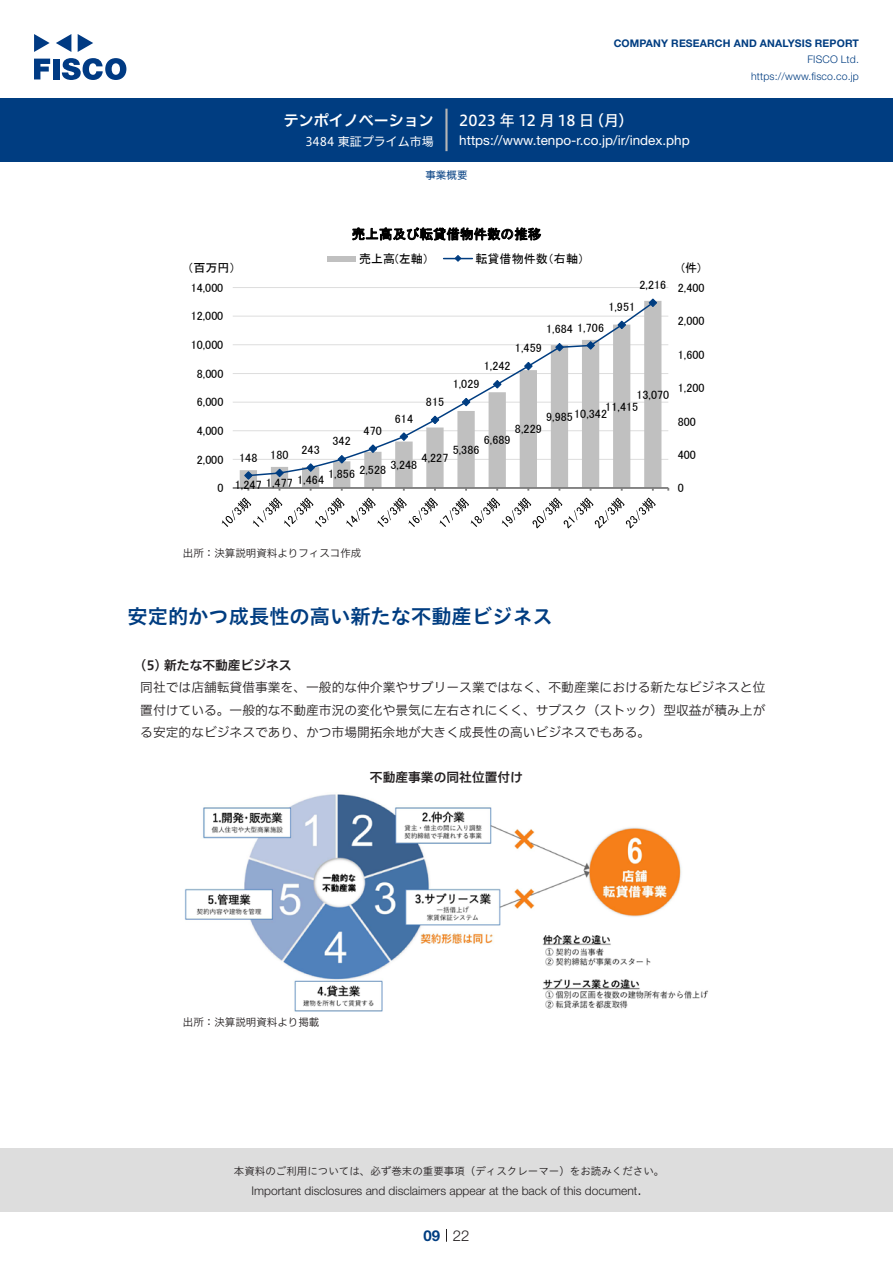
<style>
.page{position:relative;width:893px;height:1263px;background:#fff}
.page>*{position:absolute;margin:0;border:0;box-sizing:border-box;transform-origin:0 0}
.中タイトル{font:20.25px "Hiragino UD Sans Std W6";color:#003d81}
.t1{font:15px "Hiragino UD Sans F Std N W5";letter-spacing:.005em;color:#fff}
.t2{font:15px "Hiragino UD Sans F Std N W6";color:#fff}
.t3{font:300 15px "Helvetica Neue LT Std";color:#231f20}
.t4{font:700 15px "Helvetica Neue LT Std";color:#003d81}
.t5{font:13.5px "Helvetica Neue LT Std";color:#fff}
.t6{font:13.5px "MS P Gothic";letter-spacing:.01em;color:#000}
.本文3mm{font:12.75px/22.5px "Hiragino UD Sans F Std N W3";color:#231f20;text-align:justify}
.小タイトル3mm{font:12.75px "Hiragino UD Sans F Std N W6";color:#231f20}
.チャートタイトル{font:12.75px "Hiragino UD Sans F Std N W6";color:#231f20}
.t7{font:12.15px "MS P Gothic";letter-spacing:.005em;color:#000}
.t8{font:12px "MS P Gothic";letter-spacing:.005em;color:#000}
.t9{font:300 12px "Helvetica Neue LT Std";color:#231f20}
.t10{font:12px "Hiragino UD Sans F Std N W4";color:#fff}
.t11{font:10.5px "Hiragino UD Sans Std W3";color:#231f20}
.t12{font:700 10.5px "Helvetica Neue LT Std";letter-spacing:.015em;color:#003d81}
.t13{font:300 10.5px/16.5px "Helvetica Neue LT Std";letter-spacing:.015em;color:#003d81;text-align:right}
.表組み基本スタイル{font:10.5px "Hiragino UD Sans F Std N W3";color:#231f20}
.ヘッダー{font:10.5px "Hiragino UD Sans F Std N W4";color:#003d81}
</style>
<div class="page">
<div style="left:0;top:1148px;width:893px;height:64px;background:#ddd"></div>
<svg style="left:34px;top:59px;width:16px;height:20px"></svg>
<div style="left:53px;top:59px;width:6px;height:20px;background:#003a83"></div>
<svg style="left:62px;top:58px;width:64px;height:22px"></svg>
<svg style="left:34px;top:34px;width:16px;height:18px"></svg>
<svg style="left:78px;top:34px;width:15px;height:18px"></svg>
<svg style="left:56px;top:34px;width:15px;height:18px"></svg>
<div style="left:0;top:98px;width:893px;height:64px;background:#003d81"></div>
<hr style="left:445px;top:109px;width:3px;height:42px;background:#b5b5b6">
<svg style="left:446px;top:1229px;width:1px;height:13px"></svg>
<hr style="left:233px;top:459px;width:435px;height:1px;background:#ddd">
<hr style="left:233px;top:430px;width:435px;height:1px;background:#ddd">
<hr style="left:233px;top:402px;width:435px;height:1px;background:#ddd">
<hr style="left:233px;top:373px;width:435px;height:1px;background:#ddd">
<hr style="left:233px;top:344px;width:435px;height:1px;background:#ddd">
<hr style="left:233px;top:316px;width:435px;height:1px;background:#ddd">
<hr style="left:233px;top:287px;width:435px;height:1px;background:#ddd">
<svg style="left:240px;top:301px;width:421px;height:186px;fill:#c0c0c0"></svg>
<hr style="left:233px;top:487px;width:435px;height:2px;background:#808080">
<svg style="left:247px;top:301px;width:408px;height:176px"></svg>
<svg style="left:244px;top:471px;width:9px;height:9px"></svg>
<svg style="left:275px;top:468px;width:9px;height:10px"></svg>
<svg style="left:306px;top:463px;width:10px;height:9px"></svg>
<svg style="left:337px;top:454px;width:10px;height:10px"></svg>
<svg style="left:368px;top:444px;width:10px;height:9px"></svg>
<svg style="left:399px;top:432px;width:10px;height:9px"></svg>
<svg style="left:430px;top:415px;width:10px;height:10px"></svg>
<svg style="left:461px;top:397px;width:10px;height:10px"></svg>
<svg style="left:492px;top:379px;width:10px;height:10px"></svg>
<svg style="left:524px;top:361px;width:9px;height:10px"></svg>
<svg style="left:555px;top:342px;width:9px;height:10px"></svg>
<svg style="left:586px;top:341px;width:9px;height:9px"></svg>
<svg style="left:617px;top:320px;width:10px;height:10px"></svg>
<svg style="left:648px;top:298px;width:10px;height:10px"></svg>
<svg style="left:222px;top:497px;width:434px;height:31px"></svg>
<div style="left:327px;top:256px;width:29px;height:5px;background:#c0c0c0"></div>
<svg style="left:444px;top:255px;width:28px;height:7px"></svg>
<img style="left:185px;top:794px;width:524px;height:218px">
<p class="t2" style="left:284px;top:109px;width:152px">テンポイノベーション</p>
<p class="t10" style="left:305px;top:132px;width:130px">3484 東証プライム市場</p>
<p class="t12" style="left:614px;top:37px;width:247px">COMPANY RESEARCH AND ANALYSIS REPORT</p>
<p class="t13" style="left:751px;top:51px;width:109px">FISCO Ltd. https://www.fisco.co j p.</p>
<p class="t1" style="left:589px;top:109px;width:46px">（月(</p>
<p class="t1" style="left:459px;top:109px;width:136px">2023 年 12 月 18 日</p>
<p class="t5" style="left:459px;top:132px;width:232px">https://www.tenpo .r- co j p. /i r/ index.php</p>
<p class="ヘッダー" style="left:425px;top:167px;width:43px">事業概要</p>
<p class="t8" style="left:187px;top:262px;width:50px">（百万円）</p>
<p class="t8" style="left:191px;top:281px;width:34px">14,000</p>
<p class="t8" style="left:191px;top:310px;width:34px">12,000</p>
<p class="t7" style="left:191px;top:339px;width:34px">10,000</p>
<p class="t8" style="left:197px;top:367px;width:28px">8,000</p>
<p class="t8" style="left:197px;top:396px;width:28px">6,000</p>
<p class="t6" style="left:352px;top:227px;width:191px">売上高及び転貸借物件数の推移</p>
<p class="t8" style="left:475px;top:252px;width:110px">転貸借物件数（右軸(</p>
<p class="t8" style="left:359px;top:252px;width:71px">売上高(左軸）</p>
<p class="t8" style="left:639px;top:279px;width:28px">2,216</p>
<p class="t8" style="left:608px;top:301px;width:28px">1,951</p>
<p class="t8" style="left:577px;top:321px;width:28px">1,706</p>
<p class="t8" style="left:546px;top:323px;width:28px">1,684</p>
<p class="t8" style="left:515px;top:342px;width:28px">1,459</p>
<p class="t8" style="left:395px;top:412px;width:20px">614</p>
<p class="t8" style="left:426px;top:396px;width:20px">815</p>
<p class="t8" style="left:484px;top:360px;width:28px">1,242</p>
<p class="t8" style="left:453px;top:378px;width:28px">1,029</p>
<p class="t8" style="left:636px;top:388px;width:34px">13,070</p>
<p class="t8" style="left:605px;top:400px;width:34px">11,415</p>
<p class="t8" style="left:546px;top:408px;width:62px">9,98510,342</p>
<p class="t8" style="left:197px;top:425px;width:28px">4,000</p>
<p class="t8" style="left:197px;top:453px;width:28px">2,000</p>
<p class="t8" style="left:217px;top:482px;width:8px">0</p>
<p class="t8" style="left:515px;top:423px;width:28px">8,229</p>
<p class="t8" style="left:364px;top:424px;width:20px">470</p>
<p class="t8" style="left:484px;top:434px;width:28px">6,689</p>
<p class="t8" style="left:333px;top:435px;width:20px">342</p>
<p class="t7" style="left:301px;top:443px;width:20px">243</p>
<p class="t8" style="left:453px;top:443px;width:28px">5,386</p>
<p class="t8" style="left:270px;top:449px;width:20px">180</p>
<p class="t8" style="left:239px;top:451px;width:20px">148</p>
<p class="t8" style="left:422px;top:452px;width:28px">4,227</p>
<p class="t8" style="left:390px;top:459px;width:28px">3,248</p>
<p class="t8" style="left:359px;top:464px;width:28px">2,528</p>
<p class="t8" style="left:328px;top:467px;width:28px">1,856</p>
<p class="t7" style="left:297px;top:474px;width:28px">1,464</p>
<p class="t8" style="left:266px;top:477px;width:28px">1,477</p>
<p class="t7" style="left:235px;top:479px;width:28px">1,247</p>
<p class="t8" style="left:682px;top:261px;width:21px">(件(</p>
<p class="t8" style="left:678px;top:281px;width:28px">2,400</p>
<p class="t8" style="left:678px;top:315px;width:28px">2,000</p>
<p class="t8" style="left:678px;top:348px;width:28px">1,600</p>
<p class="t8" style="left:678px;top:382px;width:28px">1,200</p>
<p class="t8" style="left:678px;top:415px;width:20px">800</p>
<p class="t7" style="left:678px;top:448px;width:20px">400</p>
<p class="t8" style="left:678px;top:482px;width:8px">0</p>
<p class="表組み基本スタイル" style="left:183px;top:545px;width:180px">出所：決算説明資料よりフィスコ作成</p>
<p class="中タイトル" style="left:128px;top:601px;width:427px">安定的かつ成長性の高い新たな不動産ビジネス</p>
<p class="小タイトル3mm" style="left:140px;top:655px;width:153px">5( ) 新たな不動産ビジネス</p>
<p class="本文3mm" style="left:140px;top:675px;width:627px">同社では店舗転貸借事業を、一般的な仲介業やサブリース業ではなく、不動産業における新たなビジネスと位置付けている。一般的な不動産市況の変化や景気に左右されにくく、サブスク（ストック）型収益が積み上がる安定的なビジネスであり、かつ市場開拓余地が大きく成長性の高いビジネスでもある。</p>
<p class="チャートタイトル" style="left:370px;top:768px;width:155px">不動産事業の同社位置付け</p>
<p class="表組み基本スタイル" style="left:183px;top:1014px;width:138px">出所：決算説明資料より掲載</p>
<p class="t11" style="left:234px;top:1163px;width:432px">本資料のご利用については、必ず巻末の重要事項（ディスクレーマー）をお読みください。</p>
<p class="t3" style="left:637px;top:1180px;width:6px">.</p>
<p class="t9" style="left:251px;top:1183px;width:387px">Important disclosures and disclaimers appear at the back of this document</p>
<p class="t4" style="left:423px;top:1226px;width:18px">09</p>
<p class="t3" style="left:453px;top:1226px;width:18px">22</p>
</div>
